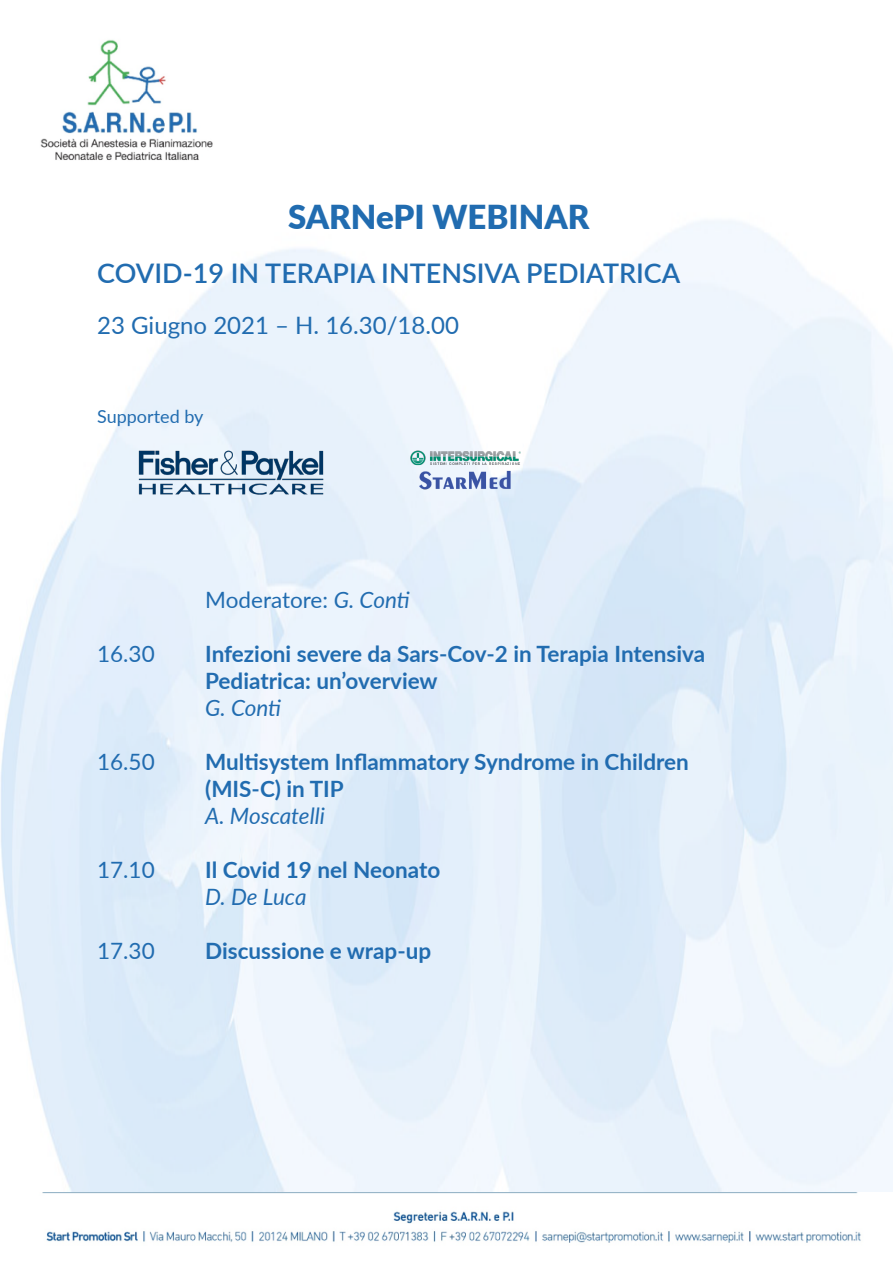
<style>
.page{position:relative;width:893px;height:1263px;background:#fff}
.page>*{position:absolute;margin:0;border:0;box-sizing:border-box;transform-origin:0 0}
.t1{font:900 33px "Lato";color:#216cb0}
.t2{font:600 27px "Lato";color:#216cb0}
.t3{font:24px "Lato";color:#216cb0}
.t4{font:700 22.5px/27px "Lato";color:#216cb0}
.t5{font:22.5px "Lato";color:#216cb0}
.t6{font:italic 22.5px "Lato";color:#216cb0}
.t7{font:18px "Lato";color:#216cb0}
.s1{font-style:italic}
</style>
<div class="page">
<img style="left:40px;top:40px;width:173px;height:120px">
<img style="left:42px;top:1192px;width:819px;height:51px">
<img style="left:137px;top:449px;width:188px;height:47px">
<img style="left:408px;top:449px;width:113px;height:47px">
<h1 class="t1" style="left:288px;top:192px;width:303px">SARNePI WEBINAR</h1>
<p class="t2" style="left:97px;top:254px;width:585px">COVID-19 IN TERAPIA INTENSIVA PEDIATRICA</p>
<p class="t3" style="left:97px;top:308px;width:363px">23 Giugno 2021 – H. 16.30/18.00</p>
<p class="t7" style="left:97px;top:403px;width:108px">Supported by</p>
<p class="t5" style="left:205px;top:584px;width:206px">Moderatore: <span class="s1">G. Conti</span></p>
<p class="t5" style="left:97px;top:638px;width:59px">16.30</p>
<p class="t4" style="left:205px;top:640px;width:501px">Infezioni severe da Sars-Cov-2 in Terapia Intensiva<br>Pediatrica: un’overview</p>
<p class="t6" style="left:205px;top:692px;width:77px">G. Conti</p>
<p class="t5" style="left:97px;top:746px;width:59px">16.50</p>
<p class="t4" style="left:205px;top:748px;width:485px">Multisystem Inflammatory Syndrome in Children (MIS-C) in TIP</p>
<p class="t6" style="left:205px;top:800px;width:121px">A. Moscatelli</p>
<p class="t5" style="left:97px;top:854px;width:59px">17.10</p>
<p class="t4" style="left:205px;top:856px;width:237px">Il Covid 19 nel Neonato</p>
<p class="t6" style="left:205px;top:881px;width:103px">D. De Luca</p>
<p class="t5" style="left:97px;top:935px;width:59px">17.30</p>
<p class="t4" style="left:205px;top:937px;width:228px">Discussione e wrap-up</p>
</div>
